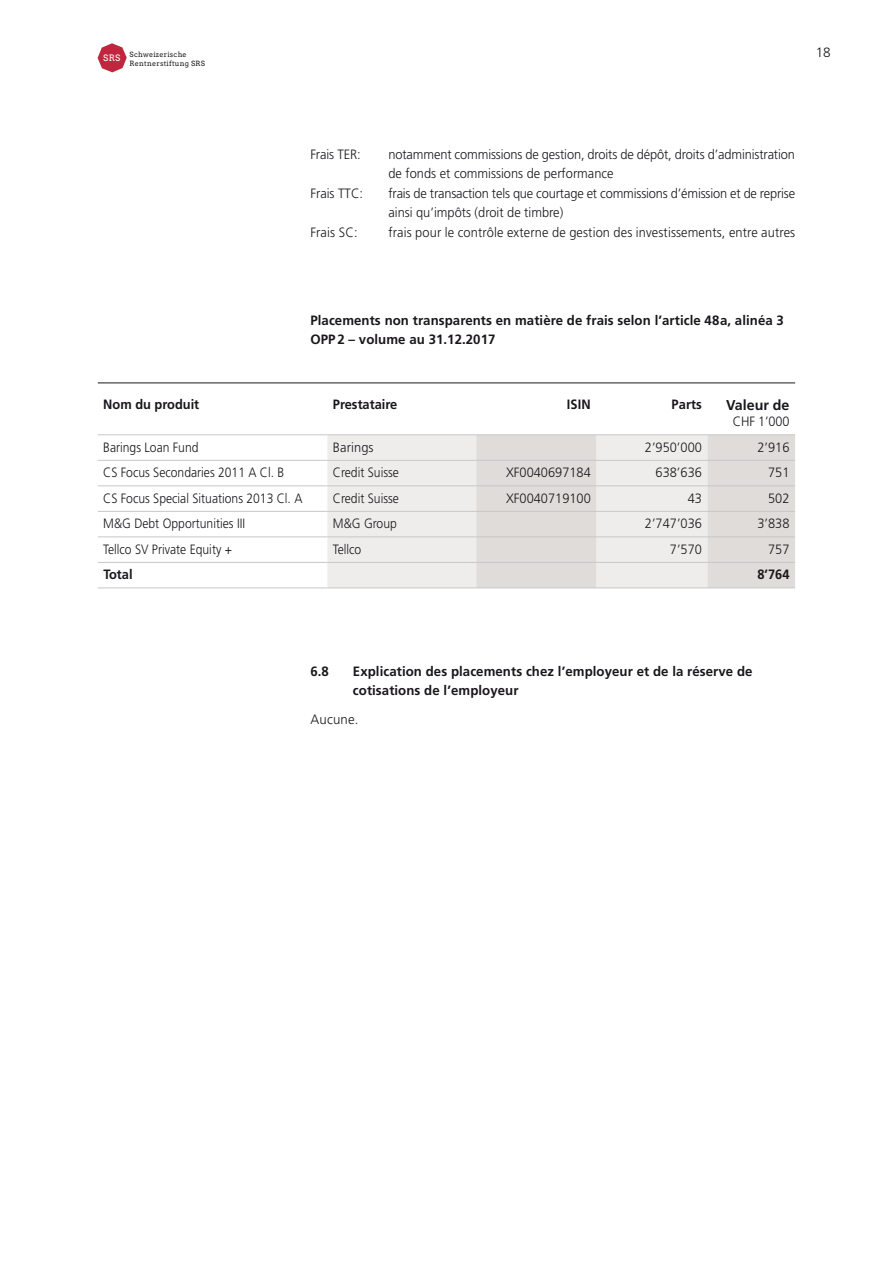
<style>
.page{position:relative;width:893px;height:1263px;background:#fff}
.page>*{position:absolute;margin:0;border:0;box-sizing:border-box;transform-origin:0 0}
.t1{font:700 14.25px "Frutiger LT";color:#1a171c}
.t2{font:300 13.5px/19.5px "Frutiger LT";color:#1a171c;scale:.95 1}
.t3{font:700 13.5px/19.5px "Frutiger LT";letter-spacing:.005em;color:#1a171c}
.t4{font:300 13.5px "Frutiger LT";color:#1a171c;scale:.9 1}
.t5{font:700 13.5px "Frutiger LT";letter-spacing:.005em;color:#1a171c;scale:.95 1}
.t6{font:300 13.5px "Frutiger LT";color:#1a171c}
.t7{font:300 13.5px "Frutiger LT";color:#1a171c;scale:.94 1}
.t8{font:8.85px "Arvo";color:#fff}
.t9{font:7.2px "Arvo";letter-spacing:.03em;color:#1b1d1d}
</style>
<div class="page">
<svg style="left:98px;top:43px;width:29px;height:29px"></svg>
<div style="left:327px;top:435px;width:149px;height:153px;background:#efedec"></div>
<svg style="left:476px;top:435px;width:319px;height:153px;background:#e4e2df"></svg>
<hr style="left:98px;top:434px;width:229px;height:1px;background:#c6c7c9">
<hr style="left:327px;top:434px;width:149px;height:1px;background:#c6c7c9">
<hr style="left:476px;top:434px;width:120px;height:1px;background:#c6c7c9">
<hr style="left:596px;top:434px;width:111px;height:1px;background:#c6c7c9">
<hr style="left:707px;top:434px;width:88px;height:1px;background:#c6c7c9">
<hr style="left:98px;top:460px;width:229px;height:1px;background:#c6c7c9">
<hr style="left:327px;top:460px;width:149px;height:1px;background:#c6c7c9">
<hr style="left:476px;top:460px;width:120px;height:1px;background:#c6c7c9">
<hr style="left:596px;top:460px;width:111px;height:1px;background:#c6c7c9">
<hr style="left:707px;top:460px;width:88px;height:1px;background:#c6c7c9">
<hr style="left:98px;top:485px;width:229px;height:1px;background:#c6c7c9">
<hr style="left:327px;top:485px;width:149px;height:1px;background:#c6c7c9">
<hr style="left:476px;top:485px;width:120px;height:1px;background:#c6c7c9">
<hr style="left:596px;top:485px;width:111px;height:1px;background:#c6c7c9">
<hr style="left:707px;top:485px;width:88px;height:1px;background:#c6c7c9">
<hr style="left:98px;top:511px;width:229px;height:1px;background:#c6c7c9">
<hr style="left:327px;top:511px;width:149px;height:1px;background:#c6c7c9">
<hr style="left:476px;top:511px;width:120px;height:1px;background:#c6c7c9">
<hr style="left:596px;top:511px;width:111px;height:1px;background:#c6c7c9">
<hr style="left:707px;top:511px;width:88px;height:1px;background:#c6c7c9">
<hr style="left:98px;top:537px;width:229px;height:1px;background:#c6c7c9">
<hr style="left:327px;top:537px;width:149px;height:1px;background:#c6c7c9">
<hr style="left:476px;top:537px;width:120px;height:1px;background:#c6c7c9">
<hr style="left:596px;top:537px;width:111px;height:1px;background:#c6c7c9">
<hr style="left:707px;top:537px;width:88px;height:1px;background:#c6c7c9">
<hr style="left:98px;top:562px;width:229px;height:1px;background:#c6c7c9">
<hr style="left:327px;top:562px;width:149px;height:1px;background:#c6c7c9">
<hr style="left:476px;top:562px;width:120px;height:1px;background:#c6c7c9">
<hr style="left:596px;top:562px;width:111px;height:1px;background:#c6c7c9">
<hr style="left:707px;top:562px;width:88px;height:1px;background:#c6c7c9">
<hr style="left:98px;top:588px;width:229px;height:1px;background:#c6c7c9">
<hr style="left:327px;top:588px;width:149px;height:1px;background:#c6c7c9">
<hr style="left:476px;top:588px;width:120px;height:1px;background:#c6c7c9">
<hr style="left:596px;top:588px;width:111px;height:1px;background:#c6c7c9">
<hr style="left:707px;top:588px;width:88px;height:1px;background:#c6c7c9">
<hr style="left:98px;top:383px;width:697px;height:1px;background:#1a171c">
<p class="t8" style="left:103px;top:53px;width:19px">SRS</p>
<p class="t9" style="left:130px;top:51px;width:59px">Schweizerische</p>
<p class="t6" style="left:816px;top:45px;width:16px">18</p>
<p class="t9" style="left:130px;top:59px;width:77px">Rentnerstiftung SRS</p>
<p class="t2" style="left:310px;top:145px;width:54px">Frais TER:</p>
<p class="t2" style="left:388px;top:145px;width:429px">notamment commissions de gestion, droits de dépôt, droits d’administration de fonds et commissions de performance</p>
<p class="t2" style="left:310px;top:184px;width:57px">Frais TTC:</p>
<p class="t2" style="left:388px;top:184px;width:430px">frais de transaction tels que courtage et commissions d’émission et de reprise ainsi qu’impôts (droit de timbre)</p>
<p class="t2" style="left:310px;top:223px;width:51px">Frais SC:</p>
<p class="t2" style="left:388px;top:223px;width:430px">frais pour le contrôle externe de gestion des investissements, entre autres</p>
<p class="t3" style="left:310px;top:310px;width:475px">Placements non transparents en matière de frais selon l’article 48a, alinéa 3<br>OPP2 – volume au 31.12.2017</p>
<p class="t5" style="left:103px;top:396px;width:103px">Nom du produit</p>
<p class="t5" style="left:333px;top:396px;width:69px">Prestataire</p>
<p class="t5" style="left:567px;top:396px;width:27px">ISIN</p>
<p class="t5" style="left:671px;top:396px;width:34px">Parts</p>
<p class="t1" style="left:726px;top:396px;width:65px">Valeur de</p>
<p class="t7" style="left:733px;top:414px;width:62px">CHF 1’000</p>
<p class="t4" style="left:103px;top:439px;width:107px">Barings Loan Fund</p>
<p class="t2" style="left:333px;top:437px;width:44px">Barings</p>
<p class="t2" style="left:645px;top:437px;width:62px">2’950’000</p>
<p class="t2" style="left:757px;top:437px;width:35px">2’916</p>
<p class="t4" style="left:103px;top:465px;width:203px">CS Focus Secondaries 2011 A Cl. B</p>
<p class="t4" style="left:333px;top:465px;width:75px">Credit Suisse</p>
<p class="t2" style="left:506px;top:463px;width:91px">XF0040697184</p>
<p class="t2" style="left:656px;top:463px;width:50px">638’636</p>
<p class="t2" style="left:768px;top:463px;width:24px">751</p>
<p class="t4" style="left:103px;top:490px;width:223px">CS Focus Special Situations 2013 Cl. A</p>
<p class="t4" style="left:333px;top:490px;width:75px">Credit Suisse</p>
<p class="t2" style="left:506px;top:488px;width:91px">XF0040719100</p>
<p class="t2" style="left:688px;top:488px;width:17px">43</p>
<p class="t2" style="left:768px;top:488px;width:24px">502</p>
<p class="t4" style="left:103px;top:516px;width:159px">M&amp;G Debt Opportunities III</p>
<p class="t4" style="left:333px;top:516px;width:73px">M&amp;G Group</p>
<p class="t2" style="left:645px;top:514px;width:62px">2’747’036</p>
<p class="t2" style="left:757px;top:514px;width:35px">3’838</p>
<p class="t4" style="left:103px;top:541px;width:145px">Tellco SV Private Equity +</p>
<p class="t4" style="left:333px;top:541px;width:33px">Tellco</p>
<p class="t2" style="left:670px;top:539px;width:35px">7’570</p>
<p class="t2" style="left:768px;top:539px;width:24px">757</p>
<p class="t5" style="left:103px;top:566px;width:32px">Total</p>
<p class="t5" style="left:757px;top:566px;width:35px">8’764</p>
<p class="t3" style="left:310px;top:661px;width:20px">6.8</p>
<p class="t3" style="left:353px;top:661px;width:401px">Explication des placements chez l’employeur et de la réserve de cotisations de l’employeur</p>
<p class="t6" style="left:310px;top:712px;width:50px">Aucune.</p>
</div>
